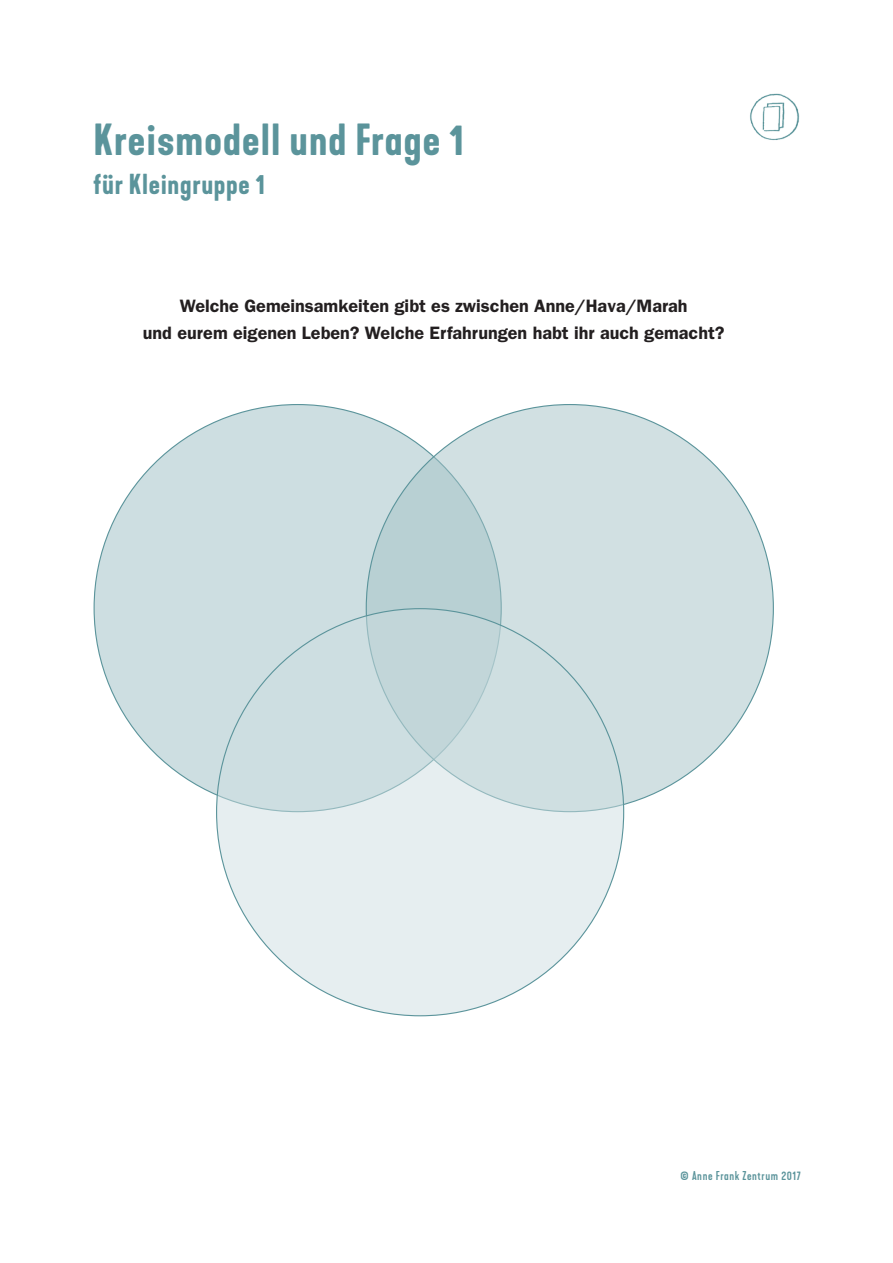
<style>
.page{position:relative;width:893px;height:1263px;background:#fff}
.page>*{position:absolute;margin:0;border:0;box-sizing:border-box;transform-origin:0 0}
.t1{font:600 42px "Kapra Neue";letter-spacing:.025em;color:#5b949b}
.t2{font:600 27px "Kapra Neue";letter-spacing:.025em;color:#5b949b}
.t3{font:600 18px/27px "Franklin Gothic";color:#231f20;text-align:center}
.t4{font:500 12px "Kapra Neue";letter-spacing:.05em;color:#5b949b}
</style>
<div class="page">
<img style="left:750px;top:93px;width:50px;height:47px">
<div style="left:94px;top:405px;width:407px;height:407px;background:#cddee1;border-radius:50%"></div>
<svg style="left:366px;top:405px;width:407px;height:407px;background:#ccdddf"></svg>
<svg style="left:217px;top:609px;width:407px;height:407px;fill:#e6eef0"></svg>
<h1 class="t1" style="left:94px;top:113px;width:372px">Kreismodell und Frage 1</h1>
<h2 class="t2" style="left:94px;top:167px;width:173px">für Kleingruppe 1</h2>
<p class="t3" style="left:143px;top:292px;width:583px">Welche Gemeinsamkeiten gibt es zwischen Anne/Hava/Marah<br>und eurem eigenen Leben? Welche Erfahrungen habt ihr auch gemacht?</p>
<p class="t4" style="left:681px;top:1168px;width:122px">© Anne Frank Zentrum 2017</p>
</div>
